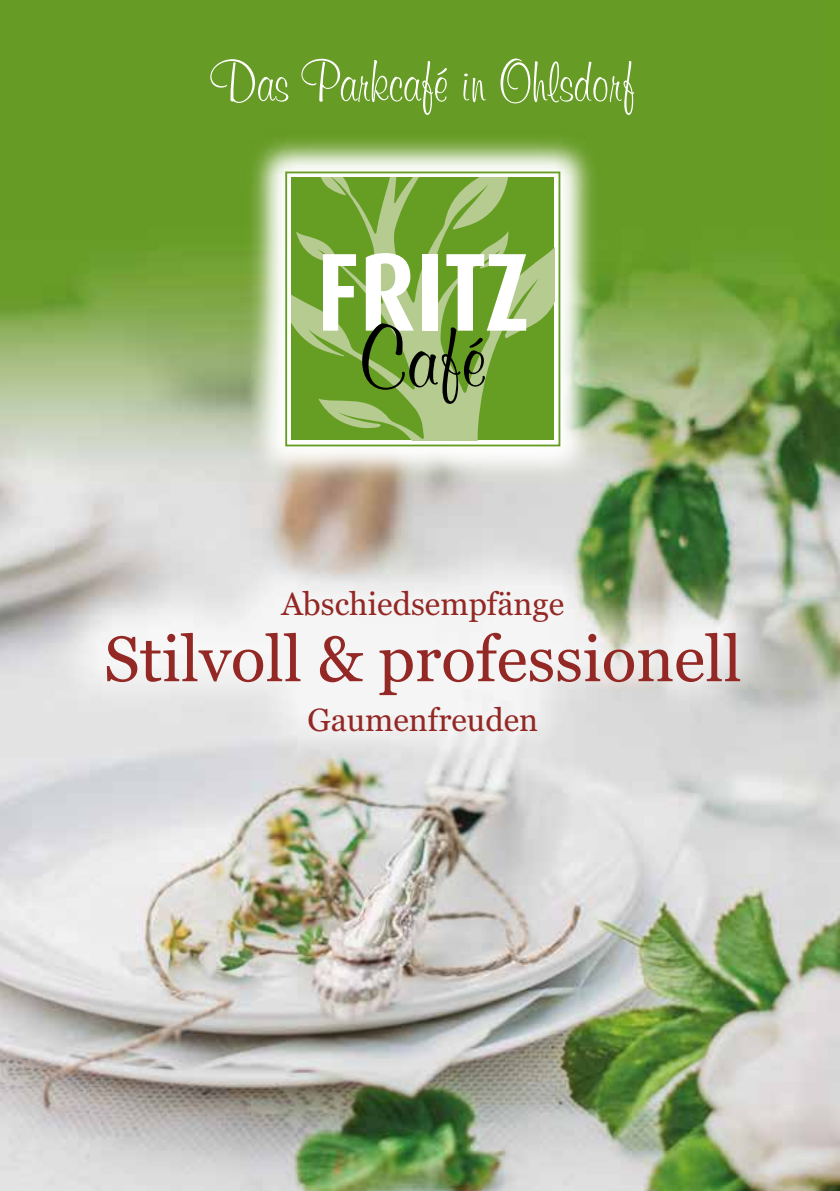
<style>
.page{position:relative;width:840px;height:1191px;background:#fff}
.page>*{position:absolute;margin:0;border:0;box-sizing:border-box;transform-origin:0 0}
.t1{font:64px "Georgia Pro";color:#932825}
.t2{font:60px "Murray Hill BT";color:#fff}
.t3{font:32px "Georgia Pro";color:#932825}
</style>
<div class="page">
<img style="left:0;top:0;width:839px;height:1191px">
<img style="left:0;top:108px;width:839px;height:455px">
<svg style="left:291px;top:178px;width:263px;height:262px;background:#7baa41"></svg>
<div style="left:285px;top:171px;width:275px;height:275px;border:2px solid #669e24"></div>
<svg style="left:323px;top:254px;width:33px;height:77px"></svg>
<svg style="left:362px;top:253px;width:164px;height:151px"></svg>
<h2 class="t2" style="left:210px;top:47px;width:426px">Das Parkcafé in Ohlsdorf</h2>
<p class="t3" style="left:281px;top:586px;width:284px">Abschiedsempfänge</p>
<h1 class="t1" style="left:104px;top:622px;width:639px">Stilvoll &amp; professionell</h1>
<p class="t3" style="left:307px;top:702px;width:232px">Gaumenfreuden</p>
</div>
